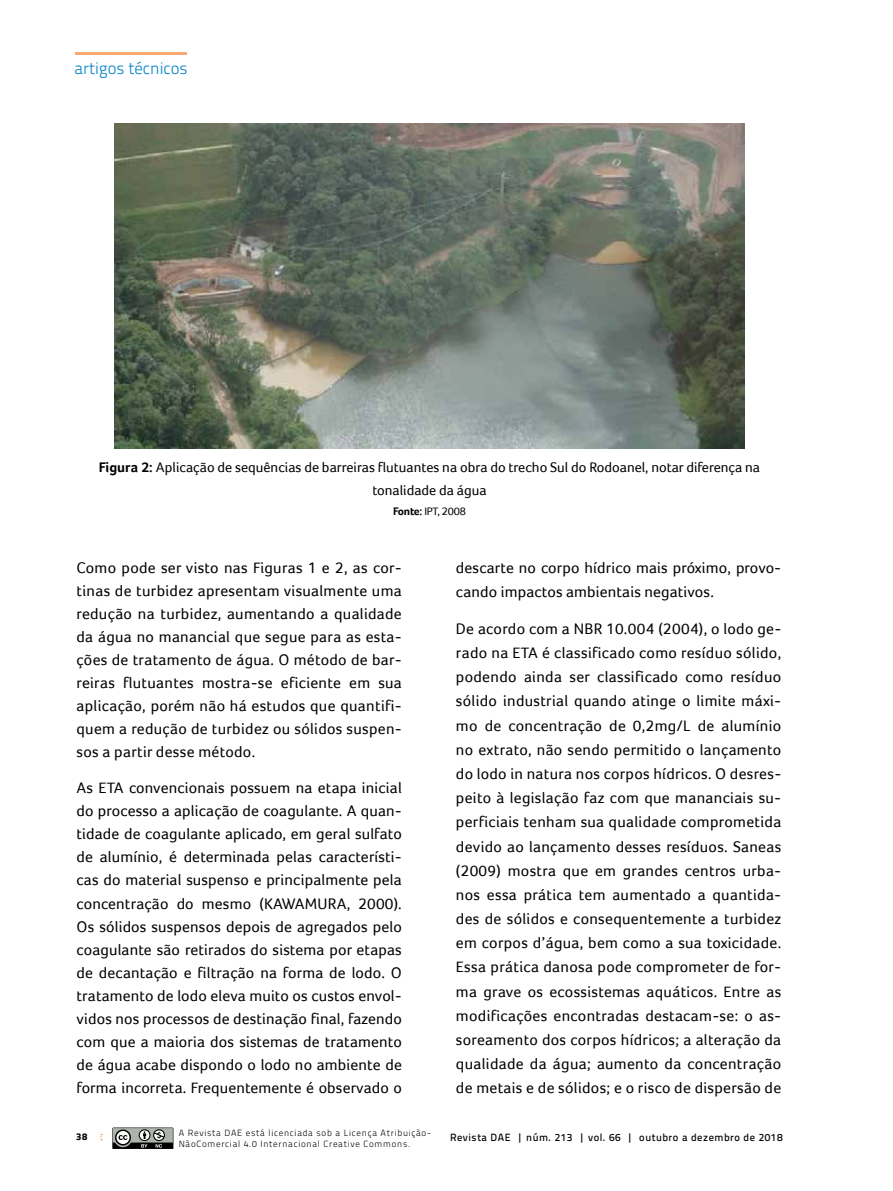
<style>
.page{position:relative;width:893px;height:1191px;background:#fff}
.page>*{position:absolute;margin:0;border:0;box-sizing:border-box;transform-origin:0 0}
.t1{font:300 16.65px "Titillium Text 22 L";color:#0083c6}
.t2{font:15.75px/23.1px "Foco";letter-spacing:.01em;color:#000;text-align:justify}
.t3{font:14.25px/23.4px "Foco";color:#000;text-align:center}
.t4{font:11.25px "Foco";letter-spacing:-.02em;color:#000}
.t5{font:500 10.5px "Titillium Text 22 L";letter-spacing:.05em;color:#000}
.t6{font:800 9.75px "Titillium Text 22 L";color:#000}
.t7{font:300 9px/10.5px "Titillium Text 22 L";letter-spacing:.08em;color:#000}
.s1{font-weight:700}
</style>
<div class="page">
<img style="left:115px;top:123px;width:629px;height:325px">
<hr style="left:75px;top:52px;width:112px;height:3px;background:#f9a773">
<svg style="left:112px;top:1127px;width:61px;height:22px"></svg>
<p class="t1" style="left:75px;top:56px;width:115px">artigos técnicos</p>
<p class="t3" style="left:99px;top:455px;width:663px"><span class="s1">Figura 2:</span> Aplicação de sequências de barreiras flutuantes na obra do trecho Sul do Rodoanel, notar diferença na tonalidade da água</p>
<p class="t4" style="left:393px;top:504px;width:74px"><span class="s1">Fonte:</span> IPT, 2008</p>
<p class="t2" style="left:77px;top:555px;width:327px">Como pode ser visto nas Figuras 1 e 2, as cor&shy;tinas de turbidez apresentam visualmente uma redução na turbidez, aumentando a qualidade da água no manancial que segue para as esta&shy;ções de tratamento de água. O método de bar&shy;reiras flutuantes mostra-se eficiente em sua aplicação, porém não há estudos que quantifi&shy;quem a redução de turbidez ou sólidos suspen&shy;sos a partir desse método.</p>
<p class="t2" style="left:77px;top:776px;width:327px">As ETA convencionais possuem na etapa inicial do processo a aplicação de coagulante. A quan&shy;tidade de coagulante aplicado, em geral sulfato de alumínio, é determinada pelas característi&shy;cas do material suspenso e principalmente pela concentração do mesmo (KAWAMURA, 2000).<br>Os sólidos suspensos depois de agregados pelo coagulante são retirados do sistema por etapas de decantação e filtração na forma de lodo. O tratamento de lodo eleva muito os custos envol&shy;vidos nos processos de destinação final, fazendo com que a maioria dos sistemas de tratamento de água acabe dispondo o lodo no ambiente de forma incorreta. Frequentemente é observado o</p>
<p class="t2" style="left:456px;top:555px;width:327px;line-height:24.2px">descarte no corpo hídrico mais próximo, provo&shy;cando impactos ambientais negativos.</p>
<p class="t2" style="left:456px;top:616px;width:327px;line-height:24.2px">De acordo com a NBR 10.004 (2004), o lodo ge&shy;rado na ETA é classificado como resíduo sólido, podendo ainda ser classificado como resíduo sólido industrial quando atinge o limite máxi&shy;mo de concentração de 0,2mg/L de alumínio no extrato, não sendo permitido o lançamento do lodo in natura nos corpos hídricos. O desres&shy;peito à legislação faz com que mananciais su&shy;perficiais tenham sua qualidade comprometida devido ao lançamento desses resíduos. Saneas (2009) mostra que em grandes centros urba&shy;nos essa prática tem aumentado a quantida&shy;des de sólidos e consequentemente a turbidez em corpos d’água, bem como a sua toxicidade.<br>Essa prática danosa pode comprometer de for&shy;ma grave os ecossistemas aquáticos. Entre as modificações encontradas destacam-se: o as&shy;soreamento dos corpos hídricos; a alteração da qualidade da água; aumento da concentração de metais e de sólidos; e o risco de dispersão de</p>
<p class="t6" style="left:76px;top:1129px;width:13px">38</p>
<p class="t7" style="left:179px;top:1127px;width:254px">A Revista DAE está licenciada sob a Licença Atribuição-<br>NãoComercial 4.0 Internacional Creative Commons.</p>
<p class="t5" style="left:450px;top:1129px;width:334px">Revista DAE | núm. 213 | vol. 66 | outubro a dezembro de 2018</p>
</div>
